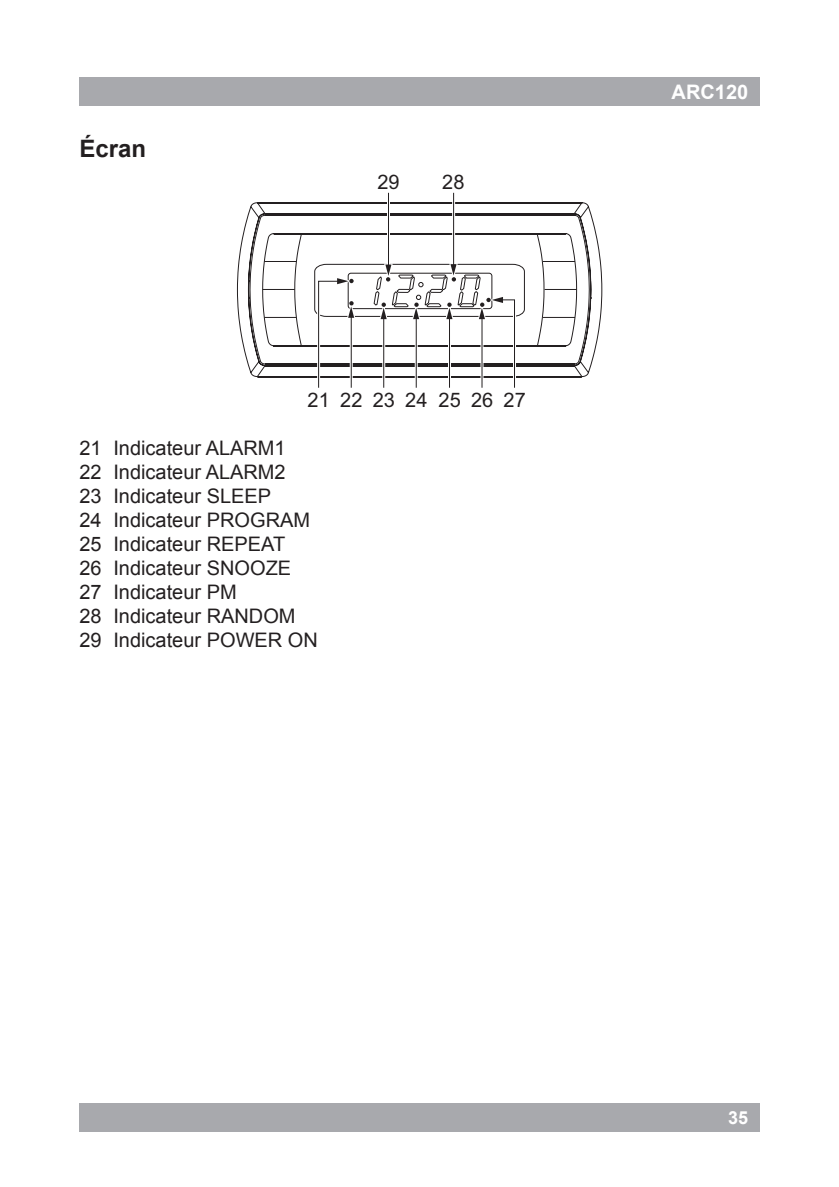
<style>
.page{position:relative;width:839px;height:1187px;background:#fff}
.page>*{position:absolute;margin:0;border:0;box-sizing:border-box;transform-origin:0 0}
.t1{font:700 24px "Arial";color:#231f20}
.list{font:20px "Arial";color:#231f20}
.img{font:20px "Arial";color:#231f20}
.t2{font:700 20px "Arial";color:#fff}
.t3{font:700 18px "Arial";color:#fff}
</style>
<div class="page">
<div style="left:79px;top:1104px;width:681px;height:28px;background:#a8a9ad"></div>
<div style="left:79px;top:77px;width:681px;height:29px;background:#a8a9ad"></div>
<svg style="left:237px;top:202px;width:365px;height:175px"></svg>
<hr style="left:264px;top:261px;width:32px;height:1px;background:#231f20">
<hr style="left:263px;top:289px;width:32px;height:1px;background:#231f20">
<hr style="left:264px;top:317px;width:32px;height:1px;background:#231f20">
<hr style="left:543px;top:261px;width:32px;height:1px;background:#231f20">
<hr style="left:545px;top:289px;width:32px;height:1px;background:#231f20">
<hr style="left:543px;top:317px;width:32px;height:1px;background:#231f20">
<hr style="left:452px;top:193px;width:3px;height:78px;background:#fff">
<hr style="left:453px;top:193px;width:1px;height:78px;background:#231f20">
<hr style="left:387px;top:193px;width:3px;height:78px;background:#fff">
<svg style="left:314px;top:262px;width:211px;height:126px"></svg>
<hr style="left:388px;top:193px;width:1px;height:78px;background:#231f20">
<p class="t1" style="left:79px;top:133px;width:68px">Écran</p>
<p class="img" style="left:377px;top:169px;width:24px">29</p>
<p class="img" style="left:442px;top:169px;width:24px">28</p>
<p class="img" style="left:308px;top:387px;width:220px">21 22 23 24 25 26 27</p>
<p class="list" style="left:79px;top:435px;width:208px">21 Indicateur ALARM1</p>
<p class="list" style="left:79px;top:459px;width:208px">22 Indicateur ALARM2</p>
<p class="list" style="left:79px;top:483px;width:193px">23 Indicateur SLEEP</p>
<p class="list" style="left:79px;top:507px;width:232px">24 Indicateur PROGRAM</p>
<p class="list" style="left:79px;top:531px;width:207px">25 Indicateur REPEAT</p>
<p class="list" style="left:79px;top:555px;width:213px">26 Indicateur SNOOZE</p>
<p class="list" style="left:79px;top:579px;width:159px">27 Indicateur PM</p>
<p class="list" style="left:79px;top:603px;width:218px">28 Indicateur RANDOM</p>
<p class="list" style="left:79px;top:627px;width:240px">29 Indicateur POWER ON</p>
<p class="t2" style="left:672px;top:79px;width:78px">ARC120</p>
<p class="t3" style="left:728px;top:1106px;width:22px">35</p>
</div>
